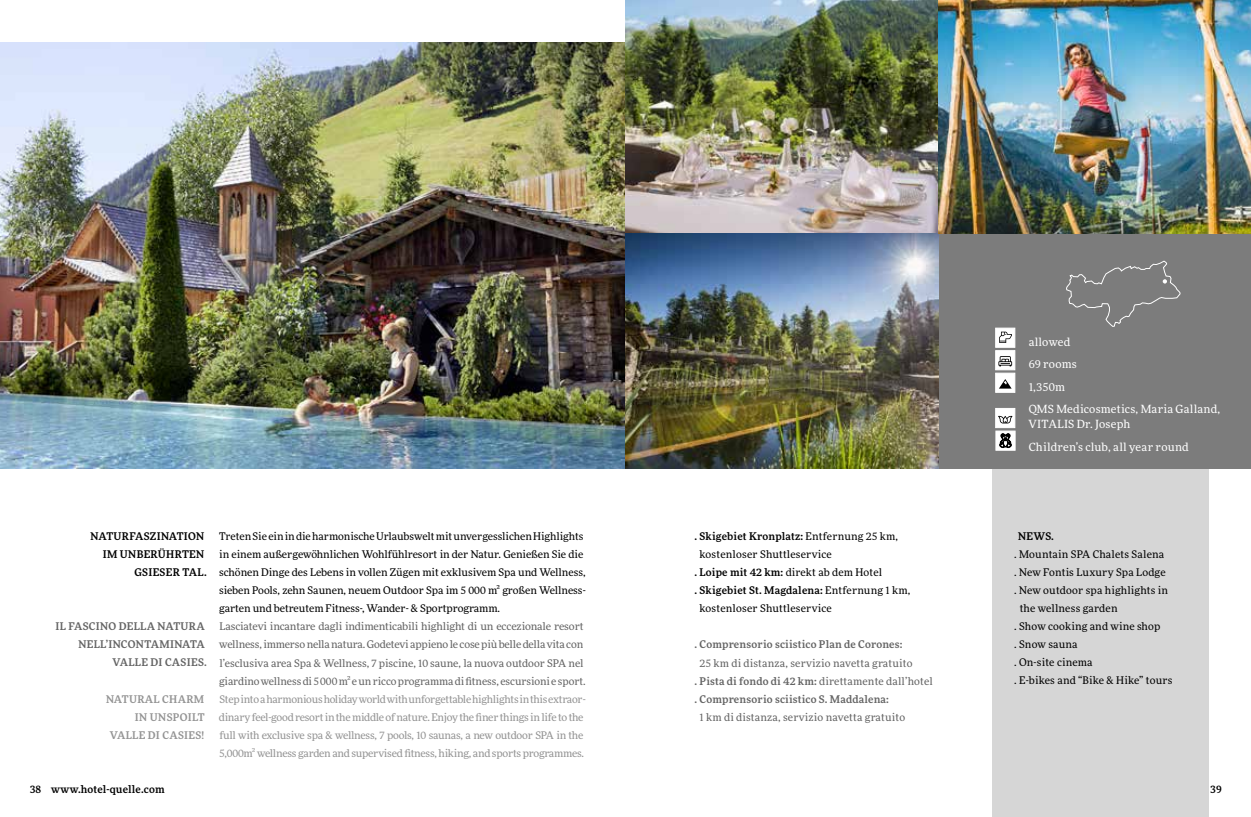
<style>
.page{position:relative;width:1251px;height:817px;background:#fff}
.page>*{position:absolute;margin:0;border:0;box-sizing:border-box;transform-origin:0 0}
.t1{font:11.25px/22.5px "More Pro";letter-spacing:.02em;color:#fff}
.t2{font:10.5px/18px "More Pro";color:#000}
.t3{font:10.5px/18px "More Pro";letter-spacing:-.02em;color:#939393}
.t4{font:10.5px/18px "More Pro";color:#636363}
.t5{font:10.5px "More Pro";letter-spacing:.02em;color:#000}
.t6{font:10.5px/18px "More Pro";letter-spacing:.02em;color:#636363}
.t7{font:500 10.5px/18px "More Pro";letter-spacing:.02em;color:#000;text-align:right}
.t8{font:500 10.5px/18px "More Pro";letter-spacing:.02em;color:#636363;text-align:right}
.t9{font:500 10.5px/18px "More Pro";letter-spacing:.03em;color:#939393;text-align:right}
.s1{font-weight:400}
.s2{font-weight:500}
</style>
<div class="page">
<img style="left:0;top:43px;width:625px;height:425px">
<div style="left:991px;top:219px;width:217px;height:597px;background:#d6d6d6"></div>
<div style="left:625px;top:0;width:625px;height:468px;background:#7c7c7c"></div>
<img style="left:625px;top:0;width:313px;height:234px">
<img style="left:625px;top:234px;width:313px;height:234px">
<img style="left:938px;top:0;width:312px;height:234px">
<svg style="left:1066px;top:260px;width:114px;height:67px"></svg>
<div style="left:994px;top:327px;width:21px;height:20px;background:#fff;border:1px solid #fff"></div>
<div style="left:994px;top:350px;width:21px;height:20px;background:#fff;border:1px solid #fff"></div>
<div style="left:994px;top:372px;width:21px;height:20px;background:#fff;border:1px solid #fff"></div>
<div style="left:994px;top:408px;width:21px;height:20px;background:#fff;border:1px solid #fff"></div>
<svg style="left:999px;top:379px;width:12px;height:9px"></svg>
<svg style="left:998px;top:356px;width:13px;height:10px"></svg>
<svg style="left:998px;top:416px;width:14px;height:7px"></svg>
<svg style="left:999px;top:331px;width:12px;height:12px"></svg>
<svg style="left:995px;top:430px;width:20px;height:20px"></svg>
<svg style="left:999px;top:433px;width:12px;height:14px"></svg>
<p class="t7" style="left:91px;top:527px;width:118px">NATURFASZINATION<br>IM UNBERÜHRTEN<br>GSIESER TAL.</p>
<p class="t8" style="left:55px;top:617px;width:153px">IL FASCINO DELLA NATURA<br>NELL’INCONTAMINATA<br>VALLE DI CASIES.</p>
<p class="t9" style="left:106px;top:689px;width:100px">NATURAL CHARM<br>IN UNSPOILT<br>VALLE DI CASIES!</p>
<p class="t2" style="left:219px;top:527px;width:368px">Treten Sie ein in die harmonische Urlaubswelt mit unvergesslichen Highlights in einem außergewöhnlichen Wohlfühlresort in der Natur. Genießen Sie die schönen Dinge des Lebens in vollen Zügen mit exklusivem Spa und Wellness, sieben Pools, zehn Saunen, neuem Outdoor Spa im 5 000 m² großen Wellness&shy;garten und betreutem Fitness-, Wander- &amp; Sportprogramm.</p>
<p class="t4" style="left:219px;top:617px;width:368px">Lasciatevi incantare dagli indimenticabili highlight di un eccezionale resort wellness, immerso nella natura. Godetevi appieno le cose più belle della vita con l’esclusiva area Spa &amp; Wellness, 7 piscine, 10 saune, la nuova outdoor SPA nel giardino wellness di 5 000 m² e un ricco programma di fitness, escursioni e sport.</p>
<p class="t3" style="left:219px;top:689px;width:368px">Step into a harmonious holiday world with unforgettable highlights in this extraor&shy;dinary feel-good resort in the middle of nature. Enjoy the finer things in life to the full with exclusive spa &amp; wellness, 7 pools, 10 saunas, a new outdoor SPA in the 5,000m² wellness garden and supervised fitness, hiking, and sports programmes.</p>
<p class="t7" style="left:694px;top:527px;width:205px">. Skigebiet Kronplatz: <span class="s1">Entfernung 25 km,</span></p>
<p class="t5" style="left:699px;top:547px;width:134px">kostenloser Shuttleservice</p>
<p class="t5" style="left:694px;top:565px;width:189px"><span class="s2">. Loipe mit 42 km:</span> direkt ab dem Hotel</p>
<p class="t7" style="left:694px;top:581px;width:217px">. Skigebiet St. Magdalena: <span class="s1">Entfernung 1 km,</span></p>
<p class="t5" style="left:699px;top:601px;width:134px">kostenloser Shuttleservice</p>
<p class="t8" style="left:694px;top:635px;width:209px">. Comprensorio sciistico Plan de Corones:</p>
<p class="t6" style="left:694px;top:653px;width:240px;text-indent:5px">25 km di distanza, servizio navetta gratuito<br><span class="s2">. Pista di fondo di 42 km:</span> direttamente dall’hotel <span class="s2">. Comprensorio sciistico S. Maddalena:</span></p>
<p class="t6" style="left:699px;top:707px;width:207px">1 km di distanza, servizio navetta gratuito</p>
<p class="t1" style="left:1028px;top:329px;width:193px">allowed<br>69 rooms<br>1,350m<br>QMS Medicosmetics, Maria Galland,</p>
<p class="t1" style="left:1028px;top:412px;width:162px">VITALIS Dr. Joseph<br>Children’s club, all year round</p>
<p class="t7" style="left:1017px;top:527px;width:37px">NEWS.</p>
<p class="t5" style="left:1013px;top:547px;width:152px">. Mountain SPA Chalets Salena</p>
<p class="t5" style="left:1013px;top:565px;width:153px">. New Fontis Luxury Spa Lodge</p>
<p class="t5" style="left:1013px;top:583px;width:155px">. New outdoor spa highlights in</p>
<p class="t5" style="left:1019px;top:601px;width:99px">the wellness garden</p>
<p class="t5" style="left:1013px;top:619px;width:148px">. Show cooking and wine shop</p>
<p class="t5" style="left:1013px;top:637px;width:65px">. Snow sauna</p>
<p class="t5" style="left:1013px;top:655px;width:80px">. On-site cinema</p>
<p class="t5" style="left:1013px;top:673px;width:160px">. E-bikes and “Bike &amp; Hike” tours</p>
<p class="t7" style="left:30px;top:779px;width:136px">38 www.hotel-quelle.com</p>
<p class="t7" style="left:1209px;top:779px;width:13px">39</p>
</div>
